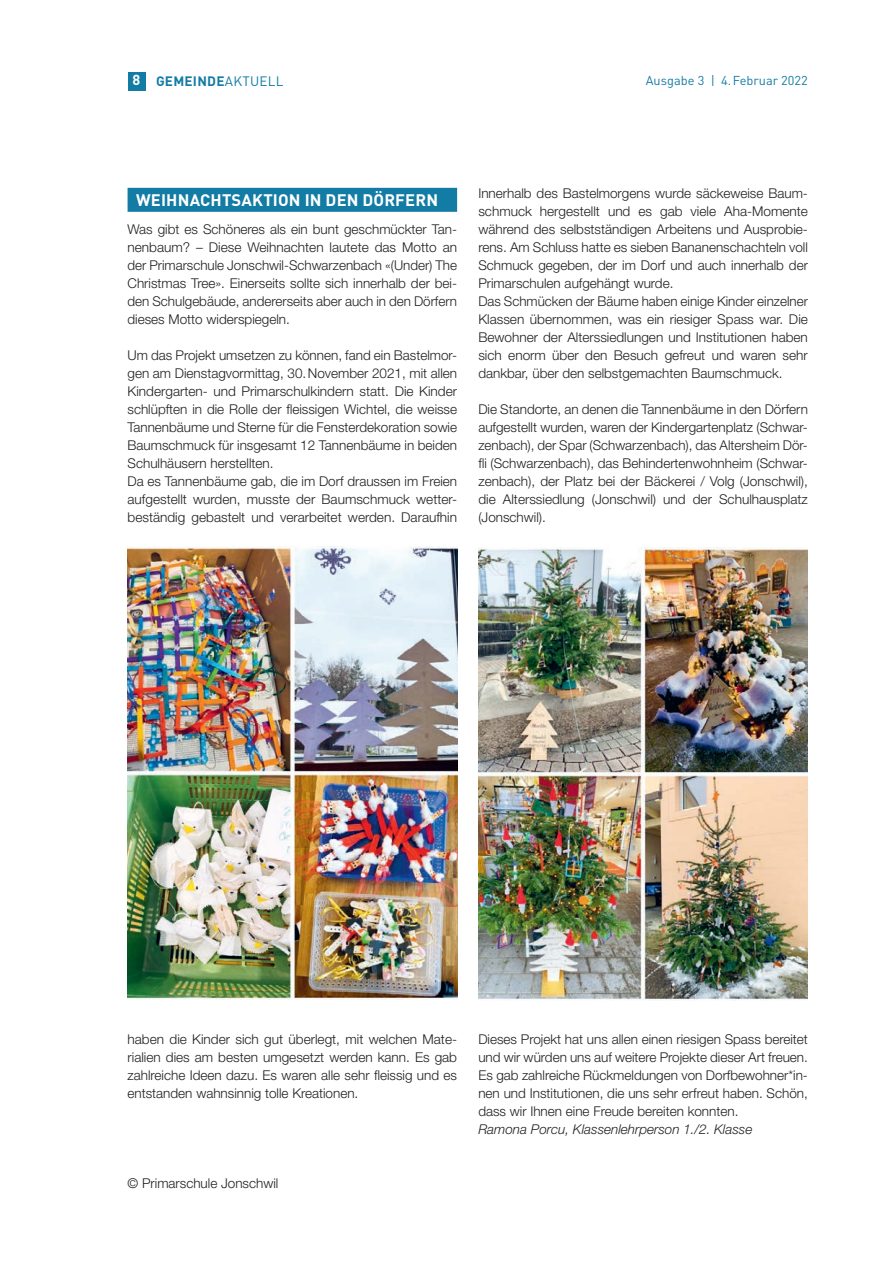
<style>
.page{position:relative;width:893px;height:1263px;background:#fff}
.page>*{position:absolute;margin:0;border:0;box-sizing:border-box;transform-origin:0 0}
.t1{font:700 16.5px "DIN Pro";letter-spacing:.01em;color:#fff}
.t2{font:300 13.5px/18px "Helvetica Neue LT Std";color:#231f20;text-align:justify}
.t3{font:italic 300 13.5px "Helvetica Neue LT Std";color:#231f20}
.t4{font:700 13.5px "DIN Pro";letter-spacing:.02em;color:#137ca4}
.t5{font:12.75px "DIN Pro";color:#137ca4}
.s1{font-size:14.4px;color:#fff}
.s2{font-weight:400}
</style>
<div class="page">
<div style="left:128px;top:188px;width:329px;height:24px;background:#137ca4"></div>
<img style="left:128px;top:547px;width:329px;height:452px">
<img style="left:478px;top:547px;width:330px;height:453px">
<div style="left:128px;top:72px;width:17px;height:18px;background:#137ca4"></div>
<p class="t4" style="left:133px;top:71px;width:153px"><span class="s1">8</span> GEMEINDE<span class="s2">AKTUELL</span></p>
<p class="t5" style="left:646px;top:72px;width:164px">Ausgabe 3 | 4.Februar 2022</p>
<p class="t1" style="left:136px;top:189px;width:303px">WEIHNACHTSAKTION IN DEN DÖRFERN</p>
<p class="t2" style="left:128px;top:220px;width:331px">Was gibt es Schöneres als ein bunt geschmückter Tan&shy;nenbaum? – Diese Weihnachten lautete das Motto an der Primarschule Jonschwil-Schwarzenbach «(Under) The Christmas Tree». Einerseits sollte sich innerhalb der bei&shy;den Schulgebäude, andererseits aber auch in den Dörfern dieses Motto widerspiegeln.</p>
<p class="t2" style="left:128px;top:346px;width:331px;text-align:left">Um das Projekt umsetzen zu können, fand ein Bastelmor&shy;gen am Dienstagvormittag, 30.November 2021, mit allen Kindergarten- und Primarschulkindern statt. Die Kinder schlüpften in die Rolle der fleissigen Wichtel, die weisse Tannenbäume und Sterne für die Fensterdekoration sowie Baumschmuck für insgesamt 12 Tannenbäume in beiden Schulhäusern herstellten.<br>Da es Tannenbäume gab, die im Dorf draussen im Freien aufgestellt wurden, musste der Baumschmuck wetter&shy;beständig gebastelt und verarbeitet werden. Daraufhin</p>
<p class="t2" style="left:478px;top:184px;width:331px;text-align:left">Innerhalb des Bastelmorgens wurde säckeweise Baum&shy;schmuck hergestellt und es gab viele Aha-Momente während des selbstständigen Arbeitens und Ausprobie&shy;rens. Am Schluss hatte es sieben Bananenschachteln voll Schmuck gegeben, der im Dorf und auch innerhalb der Primarschulen aufgehängt wurde.<br>Das Schmücken der Bäume haben einige Kinder einzelner Klassen übernommen, was ein riesiger Spass war. Die Bewohner der Alterssiedlungen und Institutionen haben sich enorm über den Besuch gefreut und waren sehr dankbar, über den selbstgemachten Baumschmuck.</p>
<p class="t2" style="left:478px;top:400px;width:331px">Die Standorte, an denen die Tannenbäume in den Dörfern aufgestellt wurden, waren der Kindergartenplatz (Schwar&shy;zenbach), der Spar (Schwarzenbach), das Altersheim Dör&shy;fli (Schwarzenbach), das Behindertenwohnheim (Schwar&shy;zenbach), der Platz bei der Bäckerei / Volg (Jonschwil), die Alterssiedlung (Jonschwil) und der Schulhausplatz (Jonschwil).</p>
<p class="t2" style="left:128px;top:1030px;width:331px">haben die Kinder sich gut überlegt, mit welchen Mate&shy;rialien dies am besten umgesetzt werden kann. Es gab zahlreiche Ideen dazu. Es waren alle sehr fleissig und es entstanden wahnsinnig tolle Kreationen.</p>
<p class="t2" style="left:128px;top:1174px;width:152px">© Primarschule Jonschwil</p>
<p class="t2" style="left:478px;top:1030px;width:331px">Dieses Projekt hat uns allen einen riesigen Spass bereitet und wir würden uns auf weitere Projekte dieser Art freuen.<br>Es gab zahlreiche Rückmeldungen von Dorfbewohner*in&shy;nen und Institutionen, die uns sehr erfreut haben. Schön, dass wir Ihnen eine Freude bereiten konnten.</p>
<p class="t3" style="left:478px;top:1121px;width:276px">Ramona Porcu, Klassenlehrperson 1./2. Klasse</p>
</div>
